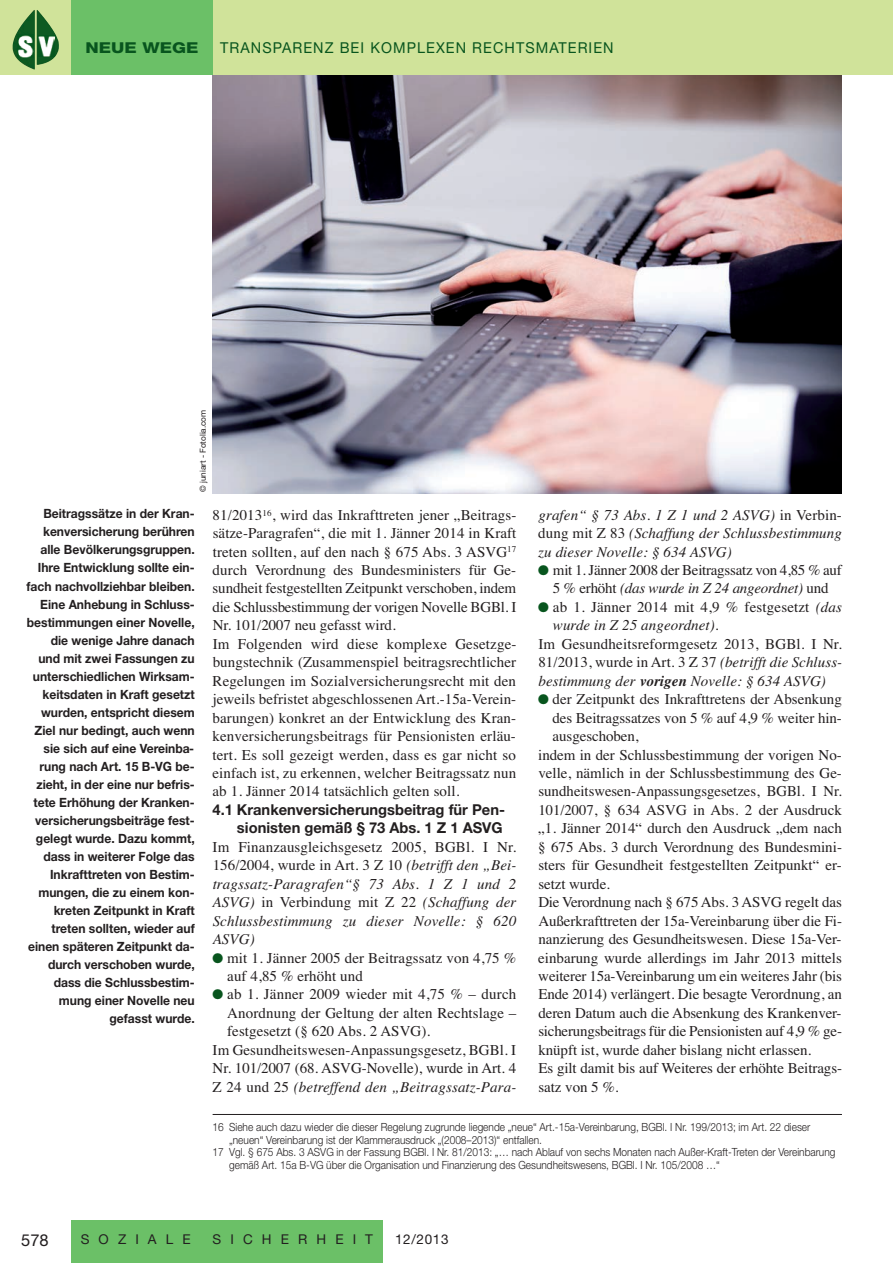
<style>
.page{position:relative;width:893px;height:1263px;background:#fff}
.page>*{position:absolute;margin:0;border:0;box-sizing:border-box;transform-origin:0 0}
.t1{font:16.5px "Helvetica Neue";color:#231f20}
.t2{font:15px/18.5px "Times";color:#231f20}
.t3{font:italic 15px "Times";letter-spacing:.01em;color:#231f20}
.t4{font:700 15px/18.5px "Helvetica Neue";color:#231f20;text-align:right}
.t5{font:15px "Helvetica Neue";letter-spacing:.075em;color:#08551e;scale:.96 1}
.t6{font:italic 15px "Times";letter-spacing:-.015em;color:#231f20}
.t7{font:800 15px "Helvetica Neue";color:#08551e;scale:1.2 1}
.t8{font:13.5px "Helvetica Neue";letter-spacing:.675em;color:#231f20}
.t9{font:700 12.75px/18px "Helvetica Neue";color:#231f20;text-align:right;scale:.95 1}
.t10{font:300 11.25px "Helvetica Neue";color:#231f20;scale:.9 1}
.t11{font:8.25px "Helvetica Neue";letter-spacing:-.005em;color:#231f20}
.s1{font-style:italic}
.s2{font-style:normal}
.s3{font-family:"Monotype Sorts";font-size:13.5px;color:#08551e}
.s4{font-weight:700}
</style>
<div class="page">
<img style="left:213px;top:74px;width:629px;height:419px">
<div style="left:0;top:0;width:893px;height:74px;background:#d0e39a"></div>
<div style="left:71px;top:0;width:142px;height:74px;background:#6bc067"></div>
<div style="left:71px;top:1220px;width:312px;height:43px;background:#6bc067"></div>
<img style="left:37px;top:10px;width:22px;height:55px">
<img style="left:13px;top:10px;width:22px;height:60px">
<img style="left:17px;top:35px;width:17px;height:22px">
<img style="left:39px;top:36px;width:15px;height:20px">
<hr style="left:213px;top:1114px;width:629px;height:1px;background:#231f20">
<p class="t7" style="left:86px;top:43px;width:96px">NEUE WEGE</p>
<p class="t5" style="left:220px;top:43px;width:411px">TRANSPARENZ BEI KOMPLEXEN RECHTSMATERIEN</p>
<p class="t11" style="left:200px;top:492px;width:83px;rotate:-90deg">© juniart - Fotolia.com</p>
<p class="t9" style="left:27px;top:505px;width:179px">Beitragssätze in der Kran&shy;kenversicherung berühren alle Bevölkerungsgruppen.<br>Ihre Entwicklung sollte ein&shy;fach nachvollziehbar bleiben.<br>Eine Anhebung in Schluss&shy;bestimmungen einer Novelle, die wenige Jahre danach und mit zwei Fassungen zu unterschiedlichen Wirksam&shy;keitsdaten in Kraft gesetzt wurden, entspricht diesem<br>Ziel nur bedingt, auch wenn sie sich auf eine Vereinba&shy;rung nach Art. 15 B-VG be&shy;zieht, in der eine nur befris&shy;tete Erhöhung der Kranken&shy;versicherungsbeiträge fest&shy;gelegt wurde. Dazu kommt, dass in weiterer Folge das<br>Inkrafttreten von Bestim&shy;mungen, die zu einem kon&shy;kreten Zeitpunkt in Kraft treten sollten, wieder auf einen späteren Zeitpunkt da&shy;durch verschoben wurde, dass die Schlussbestim&shy;mung einer Novelle neu gefasst wurde.</p>
<p class="t2" style="left:212px;top:505px;width:306px">81/2013<sup>16</sup>, wird das Inkrafttreten jener „Beitrags&shy;sätze-Paragrafen“, die mit 1. Jänner 2014 in Kraft treten sollten, auf den nach § 675 Abs. 3 ASVG<sup>17 </sup>durch Verordnung des Bundesministers für Ge&shy;sundheit festgestellten Zeitpunkt verschoben, indem die Schlussbestimmung der vorigen Novelle BGBl. I Nr. 101/2007 neu gefasst wird.<br>Im Folgenden wird diese komplexe Gesetzge&shy;bungstechnik (Zusammenspiel beitragsrechtlicher Regelungen im Sozialversicherungsrecht mit den jeweils befristet abgeschlossenen Art.-15a-Verein&shy;barungen) konkret an der Entwicklung des Kran&shy;kenversicherungsbeitrags für Pensionisten erläu&shy;tert. Es soll gezeigt werden, dass es gar nicht so einfach ist, zu erkennen, welcher Beitragssatz nun ab 1. Jänner 2014 tatsächlich gelten soll.</p>
<p class="t4" style="left:213px;top:801px;width:294px">4.1 Krankenversicherungsbeitrag für Pen&shy;sionisten gemäß § 73 Abs. 1 Z 1 ASVG</p>
<p class="t2" style="left:213px;top:837px;width:305px">Im Finanzausgleichsgesetz 2005, BGBl. I Nr.</p>
<p class="t2" style="left:213px;top:856px;width:305px">156/2004, wurde in Art. 3 Z 10 <span class="s1">(betrifft den „Bei-</span></p>
<p class="t3" style="left:213px;top:875px;width:305px">tragssatz-Paragrafen“§ 73 Abs. 1 Z 1 und 2</p>
<p class="t3" style="left:213px;top:893px;width:305px">ASVG) <span class="s2">in Verbindung mit Z 22</span> (Schaffung der</p>
<p class="t3" style="left:213px;top:912px;width:305px">Schlussbestimmung zu dieser Novelle: § 620</p>
<p class="t3" style="left:213px;top:930px;width:43px">ASVG)</p>
<p class="t2" style="left:213px;top:948px;width:305px"><span class="s3">l</span> mit 1. Jänner 2005 der Beitragssatz von 4,75 %</p>
<p class="t2" style="left:227px;top:966px;width:137px">auf 4,85 % erhöht und</p>
<p class="t2" style="left:213px;top:985px;width:305px"><span class="s3">l</span> ab 1. Jänner 2009 wieder mit 4,75 % – durch</p>
<p class="t2" style="left:227px;top:1003px;width:290px">Anordnung der Geltung der alten Rechtslage –</p>
<p class="t2" style="left:227px;top:1022px;width:205px">festgesetzt (§ 620 Abs. 2 ASVG).</p>
<p class="t2" style="left:213px;top:1040px;width:305px">Im Gesundheitswesen-Anpassungsgesetz, BGBl. I</p>
<p class="t2" style="left:213px;top:1059px;width:305px">Nr. 101/2007 (68. ASVG-Novelle), wurde in Art. 4</p>
<p class="t3" style="left:213px;top:1078px;width:305px"><span class="s2">Z 24 und 25</span> (betreffend den „Beitragssatz-Para-</p>
<p class="t3" style="left:538px;top:506px;width:305px">grafen“ § 73 Abs. 1 Z 1 und 2 ASVG) <span class="s2">in Verbin-</span></p>
<p class="t3" style="left:538px;top:524px;width:305px"><span class="s2">dung mit Z 83</span> (Schaffung der Schlussbestimmung</p>
<p class="t3" style="left:538px;top:543px;width:195px">zu dieser Novelle: § 634 ASVG)</p>
<p class="t2" style="left:538px;top:561px;width:305px"><span class="s3">l</span> mit 1. Jänner 2008 der Beitragssatz von 4,85 % auf</p>
<p class="t6" style="left:553px;top:579px;width:277px"><span class="s2">5 % erhöht</span> (das wurde in Z 24 angeordnet) <span class="s2">und</span></p>
<p class="t2" style="left:538px;top:597px;width:305px"><span class="s3">l</span> ab 1. Jänner 2014 mit 4,9 % festgesetzt <span class="s1">(das</span></p>
<p class="t3" style="left:553px;top:616px;width:167px">wurde in Z 25 angeordnet).</p>
<p class="t2" style="left:538px;top:634px;width:305px">Im Gesundheitsreformgesetz 2013, BGBl. I Nr.</p>
<p class="t2" style="left:538px;top:653px;width:305px">81/2013, wurde in Art. 3 Z 37 <span class="s1">(betrifft die Schluss-</span></p>
<p class="t3" style="left:538px;top:672px;width:289px">bestimmung der <span class="s4">vorigen</span> Novelle: § 634 ASVG)</p>
<p class="t2" style="left:538px;top:690px;width:305px"><span class="s3">l</span> der Zeitpunkt des Inkrafttretens der Absenkung</p>
<p class="t2" style="left:553px;top:708px;width:291px">des Beitragssatzes von 5 % auf 4,9 % weiter hin-</p>
<p class="t2" style="left:553px;top:727px;width:88px">ausgeschoben,</p>
<p class="t2" style="left:538px;top:745px;width:305px">indem in der Schlussbestimmung der vorigen No-</p>
<p class="t2" style="left:538px;top:763px;width:305px">velle, nämlich in der Schlussbestimmung des Ge-</p>
<p class="t2" style="left:538px;top:782px;width:305px">sundheitswesen-Anpassungsgesetzes, BGBl. I Nr.</p>
<p class="t2" style="left:538px;top:800px;width:305px">101/2007, § 634 ASVG in Abs. 2 der Ausdruck</p>
<p class="t2" style="left:538px;top:819px;width:305px">„1. Jänner 2014“ durch den Ausdruck „dem nach</p>
<p class="t2" style="left:538px;top:837px;width:305px">§ 675 Abs. 3 durch Verordnung des Bundesmini-</p>
<p class="t2" style="left:538px;top:856px;width:305px">sters für Gesundheit festgestellten Zeitpunkt“ er-</p>
<p class="t2" style="left:538px;top:874px;width:73px">setzt wurde.</p>
<p class="t2" style="left:538px;top:893px;width:305px">Die Verordnung nach § 675 Abs. 3 ASVG regelt das</p>
<p class="t2" style="left:538px;top:911px;width:305px">Außerkrafttreten der 15a-Vereinbarung über die Fi-</p>
<p class="t2" style="left:538px;top:930px;width:305px">nanzierung des Gesundheitswesen. Diese 15a-Ver-</p>
<p class="t2" style="left:538px;top:948px;width:305px">einbarung wurde allerdings im Jahr 2013 mittels</p>
<p class="t2" style="left:538px;top:966px;width:305px">weiterer 15a-Vereinbarung um ein weiteres Jahr (bis</p>
<p class="t2" style="left:538px;top:985px;width:305px">Ende 2014) verlängert. Die besagte Verordnung, an</p>
<p class="t2" style="left:538px;top:1003px;width:305px">deren Datum auch die Absenkung des Krankenver-</p>
<p class="t2" style="left:538px;top:1022px;width:305px">sicherungsbeitrags für die Pensionisten auf 4,9 % ge-</p>
<p class="t2" style="left:538px;top:1040px;width:274px">knüpft ist, wurde daher bislang nicht erlassen.</p>
<p class="t2" style="left:538px;top:1059px;width:305px">Es gilt damit bis auf Weiteres der erhöhte Beitrags-</p>
<p class="t2" style="left:538px;top:1077px;width:82px">satz von 5 %.</p>
<p class="t10" style="left:213px;top:1118px;width:666px">16 Siehe auch dazu wieder die dieser Regelung zugrunde liegende „neue“ Art.-15a-Vereinbarung, BGBl. I Nr. 199/2013; im Art. 22 dieser</p>
<p class="t10" style="left:229px;top:1131px;width:349px">„neuen“ Vereinbarung ist der Klammerausdruck „(2008–2013)“ entfallen.</p>
<p class="t10" style="left:213px;top:1143px;width:693px">17 Vgl. § 675 Abs. 3 ASVG in der Fassung BGBl. I Nr. 81/2013: „… nach Ablauf von sechs Monaten nach Außer-Kraft-Treten der Vereinbarung</p>
<p class="t10" style="left:229px;top:1155px;width:547px">gemäß Art. 15a B-VG über die Organisation und Finanzierung des Gesundheitswesens, BGBl. I Nr. 105/2008 …“</p>
<p class="t1" style="left:21px;top:1234px;width:29px">578</p>
<p class="t8" style="left:81px;top:1234px;width:111px">SOZIALE</p>
<p class="t8" style="left:213px;top:1234px;width:162px">SICHERHEIT</p>
<p class="t8" style="left:395px;top:1234px;width:55px">12/2013</p>
</div>
